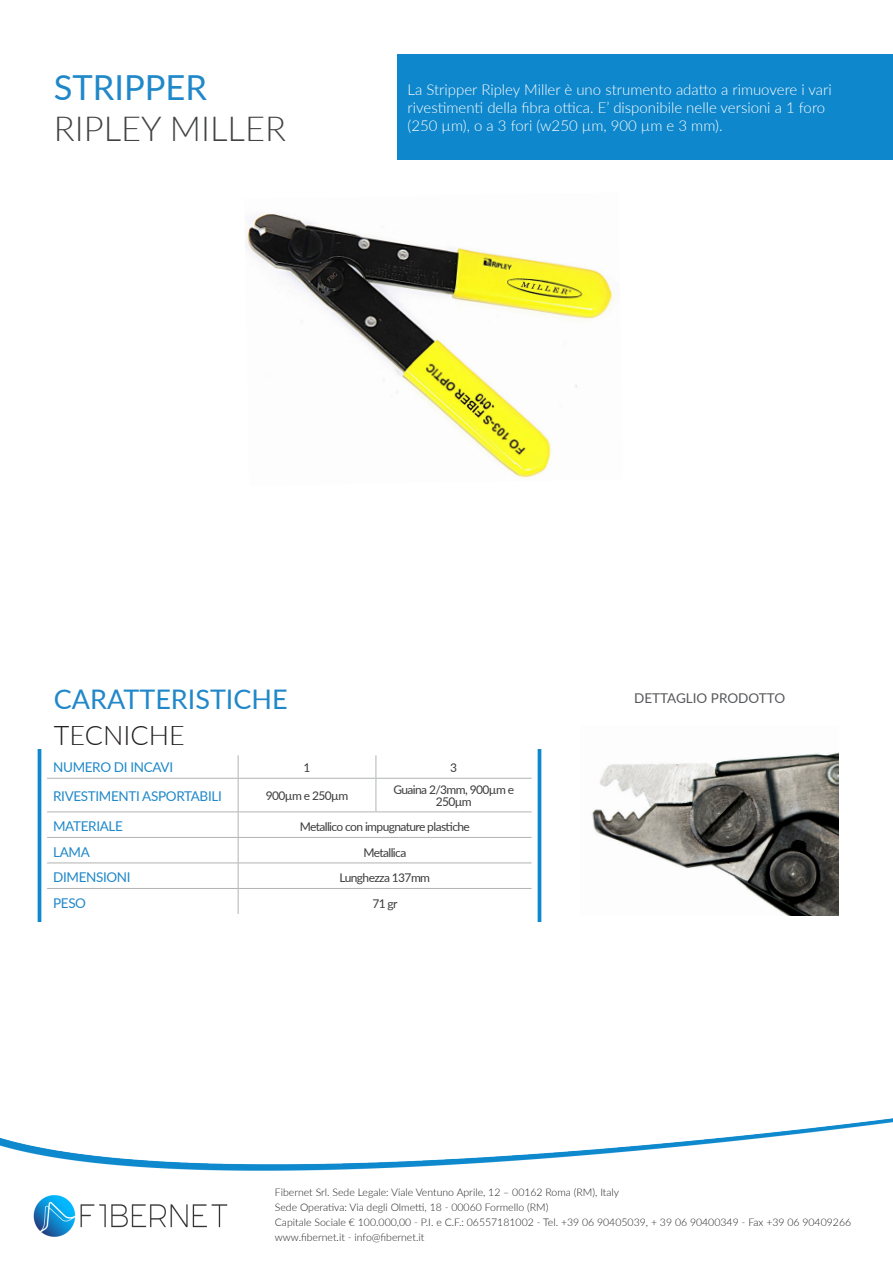
<style>
.page{position:relative;width:893px;height:1263px;background:#fff}
.page>*{position:absolute;margin:0;border:0;box-sizing:border-box;transform-origin:0 0}
.t1{font:300 34.5px "Lato";color:#414243}
.t2{font:34.5px "Lato";color:#2088c9}
.t3{font:27px "Lato";color:#2088c9}
.t4{font:300 27px "Lato";color:#231f20}
.t5{font:300 15px "Lato";color:#fff}
.t6{font:13.5px "Lato";letter-spacing:-.025em;color:#2088c9}
.t7{font:13.5px "Lato";color:#57585a}
.t8{font:12px/12px "Lato";letter-spacing:-.05em;color:#3c3c3d;text-align:center}
.t9{font:300 10.5px "Lato";color:#231f20}
</style>
<div class="page">
<div style="left:398px;top:54px;width:495px;height:105px;background:#0e87cc"></div>
<img style="left:245px;top:214px;width:368px;height:264px">
<img style="left:0;top:1119px;width:893px;height:118px">
<svg style="left:238px;top:755px;width:1px;height:23px"></svg>
<hr style="left:47px;top:778px;width:191px;height:1px;background:#b1b3b2">
<hr style="left:238px;top:778px;width:138px;height:1px;background:#b1b3b2">
<hr style="left:238px;top:779px;width:1px;height:32px;background:#b1b3b2">
<hr style="left:47px;top:811px;width:191px;height:1px;background:#b1b3b2">
<hr style="left:238px;top:811px;width:138px;height:1px;background:#b1b3b2">
<hr style="left:47px;top:837px;width:191px;height:1px;background:#b1b3b2">
<hr style="left:238px;top:837px;width:138px;height:1px;background:#b1b3b2">
<hr style="left:376px;top:837px;width:156px;height:1px;background:#b1b3b2">
<hr style="left:47px;top:862px;width:191px;height:1px;background:#b1b3b2">
<hr style="left:238px;top:862px;width:138px;height:1px;background:#b1b3b2">
<hr style="left:376px;top:862px;width:156px;height:1px;background:#b1b3b2">
<hr style="left:47px;top:888px;width:191px;height:1px;background:#b1b3b2">
<hr style="left:238px;top:888px;width:138px;height:1px;background:#b1b3b2">
<svg style="left:238px;top:812px;width:1px;height:102px"></svg>
<hr style="left:376px;top:888px;width:156px;height:1px;background:#b1b3b2">
<svg style="left:376px;top:755px;width:1px;height:23px"></svg>
<hr style="left:376px;top:778px;width:156px;height:1px;background:#b1b3b2">
<hr style="left:376px;top:779px;width:1px;height:32px;background:#b1b3b2">
<hr style="left:376px;top:811px;width:156px;height:1px;background:#b1b3b2">
<img style="left:37px;top:750px;width:5px;height:171px">
<img style="left:537px;top:750px;width:5px;height:171px">
<img style="left:592px;top:752px;width:247px;height:164px">
<p class="t2" style="left:54px;top:63px;width:155px">STRIPPER</p>
<p class="t1" style="left:54px;top:105px;width:234px">RIPLEY MILLER</p>
<p class="t5" style="left:408px;top:79px;width:426px">La Stripper Ripley Miller è uno strumento adatto a rimuovere i vari</p>
<p class="t5" style="left:408px;top:97px;width:419px">rivestimenti della fibra ottica. E’ disponibile nelle versioni a 1 foro</p>
<p class="t5" style="left:408px;top:115px;width:316px">(250 µm), o a 3 fori (w250 µm, 900 µm e 3 mm).</p>
<p class="t3" style="left:54px;top:679px;width:235px">CARATTERISTICHE</p>
<p class="t4" style="left:54px;top:716px;width:132px">TECNICHE</p>
<p class="t7" style="left:634px;top:688px;width:153px">DETTAGLIO PRODOTTO</p>
<p class="t6" style="left:53px;top:758px;width:122px">NUMERO DI INCAVI</p>
<p class="t8" style="left:304px;top:761px;width:8px">1</p>
<p class="t8" style="left:450px;top:761px;width:8px">3</p>
<p class="t6" style="left:53px;top:786px;width:170px">RIVESTIMENTI ASPORTABILI</p>
<p class="t8" style="left:266px;top:789px;width:84px">900µm e 250µm</p>
<p class="t8" style="left:393px;top:783px;width:122px">Guaina 2/3mm, 900µm e<br>250µm</p>
<p class="t6" style="left:53px;top:817px;width:71px">MATERIALE</p>
<p class="t8" style="left:300px;top:820px;width:172px">Metallico con impugnature plastiche</p>
<p class="t6" style="left:53px;top:842px;width:38px">LAMA</p>
<p class="t8" style="left:363px;top:846px;width:44px">Metallica</p>
<p class="t6" style="left:53px;top:868px;width:79px">DIMENSIONI</p>
<p class="t8" style="left:340px;top:871px;width:92px">Lunghezza 137mm</p>
<p class="t6" style="left:53px;top:893px;width:34px">PESO</p>
<p class="t8" style="left:372px;top:897px;width:27px">71 gr</p>
<p class="t9" style="left:275px;top:1185px;width:346px">Fibernet Srl. Sede Legale: Viale Ventuno Aprile, 12 – 00162 Roma (RM), Italy</p>
<p class="t9" style="left:275px;top:1200px;width:275px">Sede Operativa: Via degli Olmetti, 18 - 00060 Formello (RM)</p>
<p class="t9" style="left:275px;top:1215px;width:578px">Capitale Sociale € 100.000,00 - P.I. e C.F.: 06557181002 - Tel. +39 06 90405039, + 39 06 90400349 - Fax +39 06 90409266</p>
<p class="t9" style="left:275px;top:1230px;width:151px">www.fibernet.it - info@fibernet.it</p>
</div>
